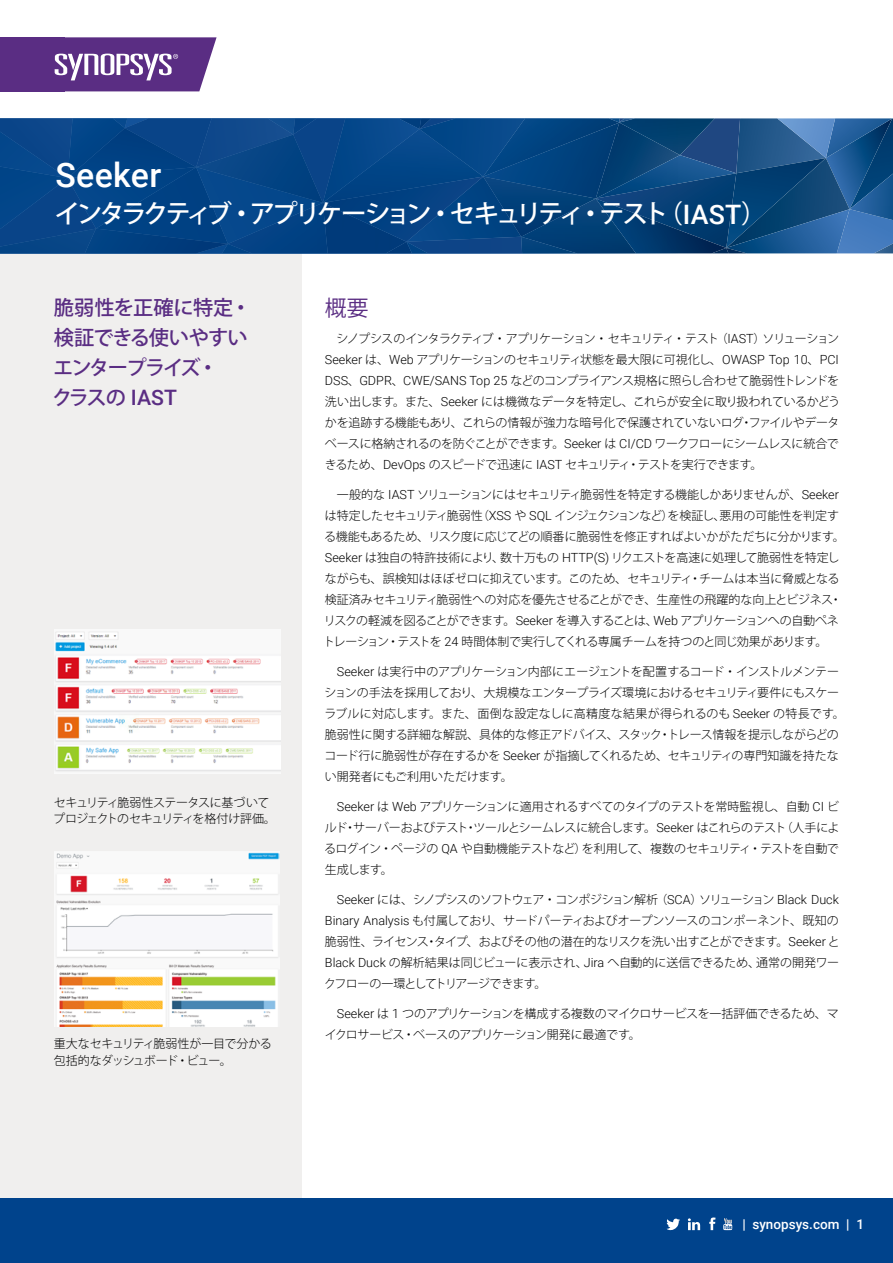
<style>
.page{position:relative;width:893px;height:1263px;background:#fff}
.page>*{position:absolute;margin:0;border:0;box-sizing:border-box;transform-origin:0 0}
.t1{font:500 33.9px "Roboto";letter-spacing:.01em;color:#fff}
.t2{font:500 25.5px "Koz Go Pro";letter-spacing:-.14em;color:#fff}
.t3{font:21.75px "Koz Go Pro";color:#5a2d83}
.t4{font:500 20.25px/30px "Koz Go Pro";letter-spacing:-.05em;color:#5a2d83}
.t5{font:500 13.5px "Roboto";color:#fff}
.t6{font:300 12px/21px "Koz Go Pro";letter-spacing:-.03em;color:#000}
.s1{font-family:"Roboto";font-size:26.85px}
.s2{font-family:"Roboto";font-size:21.3px}
.s3{font-family:"Roboto";font-size:12.6px}
</style>
<div class="page">
<div style="left:0;top:226px;width:302px;height:991px;background:#f0efee"></div>
<svg style="left:678px;top:118px;width:215px;height:135px;background:#1a5288"></svg>
<svg style="left:0;top:118px;width:678px;height:135px;background:#054383"></svg>
<div style="left:0;top:1198px;width:893px;height:65px;background:#00438c"></div>
<svg style="left:667px;top:1218px;width:13px;height:12px"></svg>
<svg style="left:709px;top:1217px;width:7px;height:13px"></svg>
<svg style="left:723px;top:1218px;width:9px;height:12px"></svg>
<svg style="left:688px;top:1218px;width:12px;height:12px"></svg>
<div style="left:0;top:37px;width:65px;height:54px;background:#5a2d83"></div>
<svg style="left:54px;top:37px;width:163px;height:54px"></svg>
<img style="left:55px;top:629px;width:225px;height:142px">
<img style="left:55px;top:852px;width:224px;height:174px">
<h1 class="t1" style="left:55px;top:151px;width:107px">Seeker</h1>
<h2 class="t2" style="left:54px;top:198px;width:714px">インタラクティブ・アプリケーション・セキュリティ・テスト（<span class="s1">IAST</span>）</h2>
<h3 class="t4" style="left:52px;top:293px;width:201px">脆弱性を正確に特定・検証できる使いやすいエンタープライズ・<br>クラスの <span class="s2">IAST</span></h3>
<h3 class="t3" style="left:325px;top:294px;width:45px">概要</h3>
<p class="t6" style="left:325px;top:328px;width:517px;text-align:justify;text-indent:12px">シノプシスのインタラクティブ・アプリケーション・セキュリティ・テスト（<span class="s3">IAST</span>）ソリューション<span class="s3">Seeker</span> は、<span class="s3">Web</span> アプリケーションのセキュリティ状態を最大限に可視化し、<span class="s3">OWASP Top 10</span>、<span class="s3">PCI DSS</span>、<span class="s3">GDPR</span>、<span class="s3">CWE/SANS Top 25</span> などのコンプライアンス規格に照らし合わせて脆弱性トレンドを洗い出します。また、<span class="s3">Seeker</span> には機微なデータを特定し、これらが安全に取り扱われているかどうかを追跡する機能もあり、これらの情報が強力な暗号化で保護されていないログ・ファイルやデータベースに格納されるのを防ぐことができます。<span class="s3">Seeker</span> は <span class="s3">CI/CD</span> ワークフローにシームレスに統合できるため、<span class="s3">DevOps</span> のスピードで迅速に <span class="s3">IAST</span> セキュリティ・テストを実行できます。</p>
<p class="t6" style="left:323px;top:484px;width:523px;text-indent:14px">一般的な <span class="s3">IAST</span> ソリューションにはセキュリティ脆弱性を特定する機能しかありませんが、<span class="s3">Seeker</span>は特定したセキュリティ脆弱性（<span class="s3">XSS</span> や <span class="s3">SQL</span> インジェクションなど）を検証し、悪用の可能性を判定する機能もあるため、リスク度に応じてどの順番に脆弱性を修正すればよいかがただちに分かります。<span class="s3">Seeker</span> は独自の特許技術により、数十万もの <span class="s3">HTTP(S)</span> リクエストを高速に処理して脆弱性を特定しながらも、誤検知はほぼゼロに抑えています。このため、セキュリティ・チームは本当に脅威となる検証済みセキュリティ脆弱性への対応を優先させることができ、生産性の飛躍的な向上とビジネス・リスクの軽減を図ることができます。<span class="s3">Seeker</span> を導入することは、<span class="s3">Web</span> アプリケーションへの自動ペネトレーション・テストを <span class="s3">24</span> 時間体制で実行してくれる専属チームを持つのと同じ効果があります。</p>
<p class="t6" style="left:324px;top:661px;width:522px;text-indent:13px"><span class="s3">Seeker</span> は実行中のアプリケーション内部にエージェントを配置するコード・インストルメンテーションの手法を採用しており、大規模なエンタープライズ環境におけるセキュリティ要件にもスケーラブルに対応します。また、面倒な設定なしに高精度な結果が得られるのも <span class="s3">Seeker</span> の特長です。脆弱性に関する詳細な解説、具体的な修正アドバイス、スタック・トレース情報を提示しながらどのコード行に脆弱性が存在するかを <span class="s3">Seeker</span> が指摘してくれるため、セキュリティの専門知識を持たない開発者にもご利用いただけます。</p>
<p class="t6" style="left:324px;top:796px;width:517px;text-align:justify;text-indent:13px"><span class="s3">Seeker</span> は <span class="s3">Web</span> アプリケーションに適用されるすべてのタイプのテストを常時監視し、自動 <span class="s3">CI</span> ビルド・サーバーおよびテスト・ツールとシームレスに統合します。<span class="s3">Seeker</span> はこれらのテスト（人手によるログイン・ページの <span class="s3">QA</span> や自動機能テストなど）を利用して、複数のセキュリティ・テストを自動で生成します。</p>
<p class="t6" style="left:324px;top:889px;width:517px;text-align:justify;text-indent:13px"><span class="s3">Seeker</span> には、シノプシスのソフトウェア・コンポジション解析（<span class="s3">SCA</span>）ソリューション <span class="s3">Black Duck Binary Analysis</span> も付属しており、サードパーティおよびオープンソースのコンポーネント、既知の脆弱性、ライセンス・タイプ、およびその他の潜在的なリスクを洗い出すことができます。<span class="s3">Seeker</span> と<span class="s3">Black Duck</span> の解析結果は同じビューに表示され、<span class="s3">Jira</span> へ自動的に送信できるため、通常の開発ワークフローの一環としてトリアージできます。</p>
<p class="t6" style="left:325px;top:1003px;width:516px;text-indent:12px"><span class="s3">Seeker</span> は <span class="s3">1</span> つのアプリケーションを構成する複数のマイクロサービスを一括評価できるため、マイクロサービス・ベースのアプリケーション開発に最適です。</p>
<p class="t6" style="left:53px;top:794px;width:224px;line-height:16.5px">セキュリティ脆弱性ステータスに基づいてプロジェクトのセキュリティを格付け評価。</p>
<p class="t6" style="left:54px;top:1035px;width:220px;line-height:16.5px">重大なセキュリティ脆弱性が一目で分かる包括的なダッシュボード・ビュー。</p>
<p class="t5" style="left:742px;top:1214px;width:123px">| synopsys.com | 1</p>
</div>
